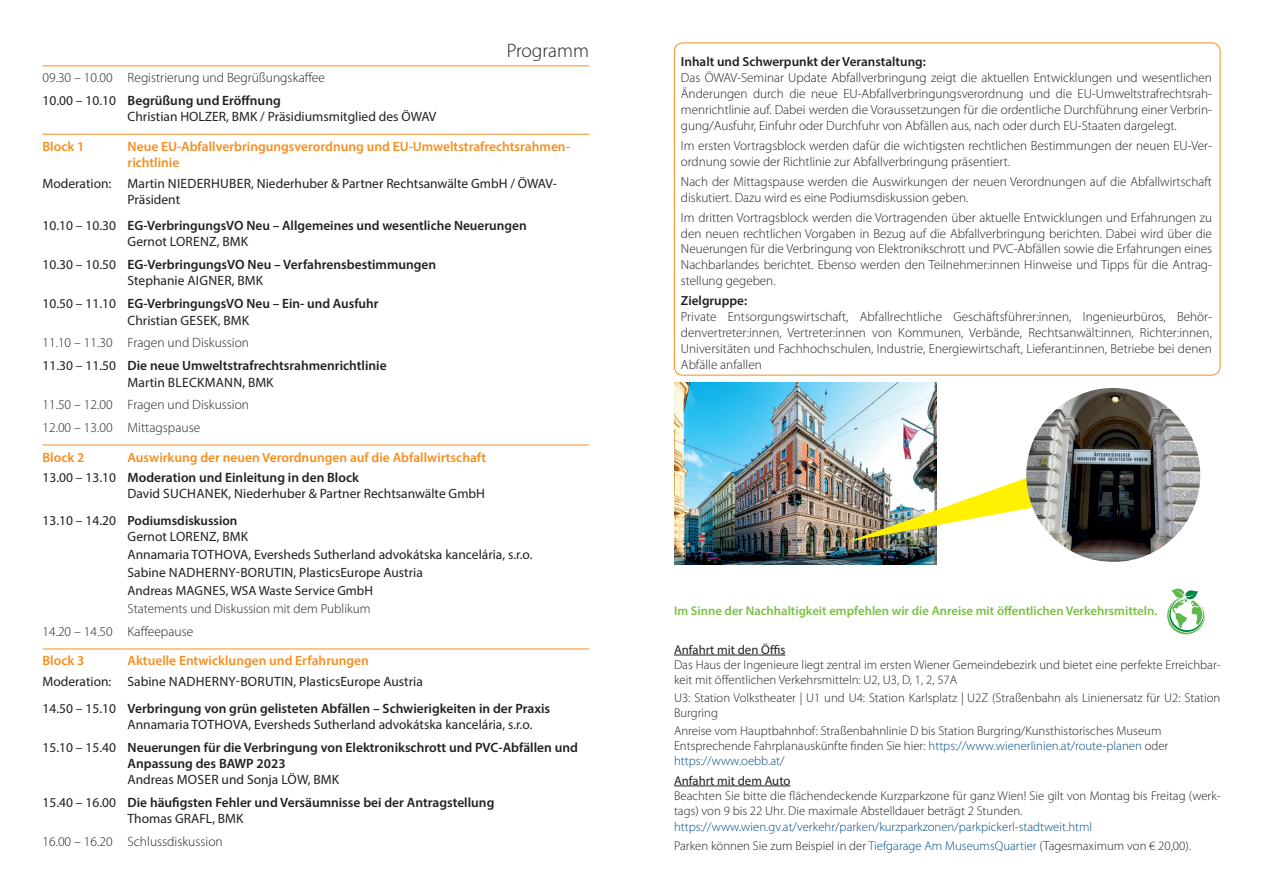
<style>
.page{position:relative;width:1263px;height:893px;background:#fff}
.page>*{position:absolute;margin:0;border:0;box-sizing:border-box;transform-origin:0 0}
.t1{font:300 19.5px "Myriad Pro";color:#231f20}
.t2{font:13.5px/18.3px "Myriad Pro";color:#231f20}
.t3{font:600 13.5px/16.2px "Myriad Pro";color:#231f20}
.t4{font:600 13.5px/16.2px "Myriad Pro";color:#f68e1e}
.t5{font:300 13.5px/23px "Myriad Pro";color:#231f20}
.t6{font:300 13.2px/15.9px "Myriad Pro";letter-spacing:-.005em;color:#231f20;text-align:justify}
.t7{font:600 13.2px "Myriad Pro";color:#231f20}
.t8{font:13.2px "Myriad Pro";color:#231f20}
.t9{font:300 12.75px/15.3px "Myriad Pro";color:#231f20}
.t10{font:300 12.75px/19.5px "Myriad Pro";color:#004b87}
.t11{font:600 12.75px "Myriad Pro";color:#7ac142}
.t12{font:12.75px "Myriad Pro";color:#231f20}
.s1{font-weight:400}
.s2{font-weight:600}
.s3{font-weight:300}
.s4{font-weight:400;color:#231f20}
.s5{color:#231f20}
.s6{font-weight:400;font-size:13.5px}
.s7{color:#004b87}
</style>
<div class="page">
<hr style="left:43px;top:445px;width:85px;height:1px;background:#f68e1e">
<hr style="left:128px;top:445px;width:461px;height:1px;background:#f68e1e">
<hr style="left:43px;top:649px;width:85px;height:1px;background:#f68e1e">
<hr style="left:128px;top:649px;width:461px;height:1px;background:#f68e1e">
<hr style="left:43px;top:134px;width:85px;height:1px;background:#f68e1e">
<hr style="left:128px;top:134px;width:461px;height:1px;background:#f68e1e">
<hr style="left:43px;top:66px;width:85px;height:1px;background:#f68e1e">
<hr style="left:128px;top:66px;width:461px;height:1px;background:#f68e1e">
<hr style="left:674px;top:655px;width:111px;height:1px;background:#231f20">
<hr style="left:674px;top:786px;width:116px;height:1px;background:#231f20">
<img style="left:674px;top:382px;width:262px;height:183px">
<img style="left:848px;top:466px;width:208px;height:76px">
<img style="left:1026px;top:388px;width:174px;height:174px;border-radius:87px">
<svg style="left:1167px;top:588px;width:38px;height:47px"></svg>
<h1 class="t1" style="left:507px;top:39px;width:84px">Programm</h1>
<p class="t5" style="left:43px;top:66px;width:284px">09.30 – 10.00 Registrierung und Begrüßungskaffee<br><span class="s1">10.00 – 10.10</span> <span class="s2">Begrüßung und Eröffnung</span></p>
<p class="t2" style="left:128px;top:108px;width:310px">Christian HOLZER, BMK / Präsidiumsmitglied des ÖWAV</p>
<p class="t4" style="left:43px;top:138px;width:43px">Block 1</p>
<p class="t4" style="left:128px;top:138px;width:444px">Neue EU-Abfallverbringungsverordnung und EU-Umweltstrafrechtsrahmen&shy;richtlinie</p>
<p class="t2" style="left:128px;top:175px;width:431px;line-height:16.2px;text-indent:-85px">Moderation: Martin NIEDERHUBER, Niederhuber &amp; Partner Rechtsanwälte GmbH / ÖWAV-<br>Präsident</p>
<p class="t3" style="left:128px;top:217px;width:401px;text-indent:-85px"><span class="s1">10.10 – 10.30</span> EG-VerbringungsVO Neu – Allgemeines und wesentliche Neuerungen<br><span class="s1">Gernot LORENZ, BMK</span></p>
<p class="t3" style="left:128px;top:256px;width:310px;text-indent:-85px"><span class="s1">10.30 – 10.50</span> EG-VerbringungsVO Neu – Verfahrensbestimmungen<br><span class="s1">Stephanie AIGNER, BMK</span></p>
<p class="t3" style="left:128px;top:295px;width:253px;text-indent:-85px"><span class="s1">10.50 – 11.10</span> EG-VerbringungsVO Neu – Ein- und Ausfuhr<br><span class="s1">Christian GESEK, BMK</span></p>
<p class="t3" style="left:43px;top:331px;width:346px;line-height:23px"><span class="s3">11.10 – 11.30 Fragen und Diskussion<br></span><span class="s1">11.30 – 11.50</span> Die neue Umweltstrafrechtsrahmenrichtlinie</p>
<p class="t2" style="left:128px;top:373px;width:57px">Martin Bleckmann</p>
<p class="t2" style="left:242px;top:373px;width:33px">, BMK</p>
<p class="t5" style="left:43px;top:393px;width:208px">11.50 – 12.00 Fragen und Diskussion<br>12.00 – 13.00 Mittagspause</p>
<p class="t4" style="left:43px;top:449px;width:43px">Block 2</p>
<p class="t4" style="left:43px;top:446px;width:445px;line-height:20.7px;text-indent:85px">Auswirkung der neuen Verordnungen auf die Abfallwirtschaft<br><span class="s4">13.00 – 13.10</span> <span class="s5">Moderation und Einleitung in den Block</span></p>
<p class="t2" style="left:128px;top:485px;width:52px">David Suchanek</p>
<p class="t2" style="left:229px;top:485px;width:258px">, Niederhuber &amp; Partner Rechtsanwälte GmbH</p>
<p class="t7" style="left:43px;top:512px;width:196px"><span class="s6">13.10 – 14.20</span> Podiumsdiskussion</p>
<p class="t2" style="left:128px;top:527px;width:406px">Gernot LORENZ, BMK<br>Annamaria TOTHOVA, Eversheds Sutherland advokátska kancelária, s.r.o.<br>Sabine NADHERNY-BORUTIN, PlasticsEurope Austria</p>
<p class="t8" style="left:128px;top:583px;width:68px">Andreas Magnes</p>
<p class="t8" style="left:226px;top:583px;width:149px">, WSA Waste Service GmbH</p>
<p class="t6" style="left:128px;top:601px;width:244px">Statements und Diskussion mit dem Publikum</p>
<p class="t5" style="left:43px;top:620px;width:152px">14.20 – 14.50 Kaffeepause</p>
<p class="t4" style="left:43px;top:652px;width:43px">Block 3</p>
<p class="t4" style="left:128px;top:652px;width:243px">Aktuelle Entwicklungen und Erfahrungen</p>
<p class="t2" style="left:43px;top:668px;width:509px;line-height:26.2px">Moderation: Sabine NADHERNY-BORUTIN, PlasticsEurope Austria<br>14.50 – 15.10 <span class="s2">Verbringung von grün gelisteten Abfällen – Schwierigkeiten in der Praxis</span></p>
<p class="t2" style="left:43px;top:712px;width:537px;line-height:23px;text-indent:85px">Annamaria TOTHOVA, Eversheds Sutherland advokátska kancelária, s.r.o.<br>15.10 – 15.40 <span class="s2">Neuerungen für die Verbringung von Elektronikschrott und PVC-Abfällen und</span></p>
<p class="t3" style="left:128px;top:755px;width:159px">Anpassung des BAWP 2023</p>
<p class="t3" style="left:43px;top:768px;width:453px;line-height:23px;text-indent:85px"><span class="s1">Andreas MOSER und Sonja LÖW, BMK<br>15.40 – 16.00</span> Die häufigsten Fehler und Versäumnisse bei der Antragstellung</p>
<p class="t2" style="left:128px;top:809px;width:117px">Thomas GRAFL, BMK</p>
<p class="t5" style="left:43px;top:830px;width:182px">16.00 – 16.20 Schlussdiskussion</p>
<p class="t7" style="left:681px;top:54px;width:247px">Inhalt und Schwerpunkt der Veranstaltung:</p>
<p class="t6" style="left:681px;top:70px;width:533px">Das ÖWAV-Seminar Update Abfallverbringung zeigt die aktuellen Entwicklungen und wesentlichen Änderungen durch die neue EU-Abfallverbringungsverordnung und die EU-Umweltstrafrechtsrah&shy;menrichtlinie auf. Dabei werden die Voraussetzungen für die ordentliche Durchführung einer Verbrin&shy;gung/Ausfuhr, Einfuhr oder Durchfuhr von Abfällen aus, nach oder durch EU-Staaten dargelegt.</p>
<p class="t6" style="left:681px;top:137px;width:533px">Im ersten Vortragsblock werden dafür die wichtigsten rechtlichen Bestimmungen der neuen EU-Ver&shy;ordnung sowie der Richtlinie zur Abfallverbringung präsentiert.</p>
<p class="t6" style="left:681px;top:173px;width:532px">Nach der Mittagspause werden die Auswirkungen der neuen Verordnungen auf die Abfallwirtschaft diskutiert. Dazu wird es eine Podiumsdiskussion geben.</p>
<p class="t6" style="left:681px;top:209px;width:533px">Im dritten Vortragsblock werden die Vortragenden über aktuelle Entwicklungen und Erfahrungen zu den neuen rechtlichen Vorgaben in Bezug auf die Abfallverbringung berichten. Dabei wird über die Neuerungen für die Verbringung von Elektronikschrott und PVC-Abfällen sowie die Erfahrungen eines Nachbarlandes berichtet. Ebenso werden den Teilnehmer:innen Hinweise und Tipps für die Antrag&shy;stellung gegeben.</p>
<p class="t7" style="left:681px;top:292px;width:68px">Zielgruppe:</p>
<p class="t6" style="left:681px;top:309px;width:533px">Private Entsorgungswirtschaft, Abfallrechtliche Geschäftsführer:innen, Ingenieurbüros, Behör&shy;denvertreter:innen, Vertreter:innen von Kommunen, Verbände, Rechtsanwält:innen, Richter:innen, Universitäten und Fachhochschulen, Industrie, Energiewirtschaft, Lieferant:innen, Betriebe bei denen Abfälle anfallen</p>
<p class="t11" style="left:674px;top:602px;width:485px">Im Sinne der Nachhaltigkeit empfehlen wir die Anreise mit öffentlichen Verkehrsmitteln.</p>
<p class="t12" style="left:674px;top:642px;width:113px">Anfahrt mit den Öffis</p>
<p class="t9" style="left:674px;top:657px;width:548px">Das Haus der Ingenieure liegt zentral im ersten Wiener Gemeindebezirk und bietet eine perfekte Erreichbar&shy;keit mit öffentlichen Verkehrsmitteln: U2, U3, D, 1, 2, 57A</p>
<p class="t9" style="left:674px;top:690px;width:548px">U3: Station Volkstheater | U1 und U4: Station Karlsplatz | U2Z (Straßenbahn als Linienersatz für U2: Station<br>Burgring</p>
<p class="t9" style="left:674px;top:722px;width:496px">Anreise vom Hauptbahnhof: Straßenbahnlinie D bis Station Burgring/Kunsthistorisches Museum<br>Entsprechende Fahrplanauskünfte finden Sie hier: <span class="s7">https://www.wienerlinien.at/route-planen</span> oder <span class="s7">https://www.oebb.at/</span></p>
<p class="t12" style="left:674px;top:772px;width:118px">Anfahrt mit dem Auto</p>
<p class="t9" style="left:674px;top:788px;width:548px">Beachten Sie bitte die flächendeckende Kurzparkzone für ganz Wien! Sie gilt von Montag bis Freitag (werk&shy;tags) von 9 bis 22 Uhr. Die maximale Abstelldauer beträgt 2 Stunden.</p>
<p class="t10" style="left:674px;top:816px;width:518px">https://www.wien.gv.at/verkehr/parken/kurzparkzonen/parkpickerl-stadtweit.html<br><span class="s5">Parken können Sie zum Beispiel in der</span> Tiefgarage Am MuseumsQuartier <span class="s5">(Tagesmaximum von € 20,00).</span></p>
</div>
